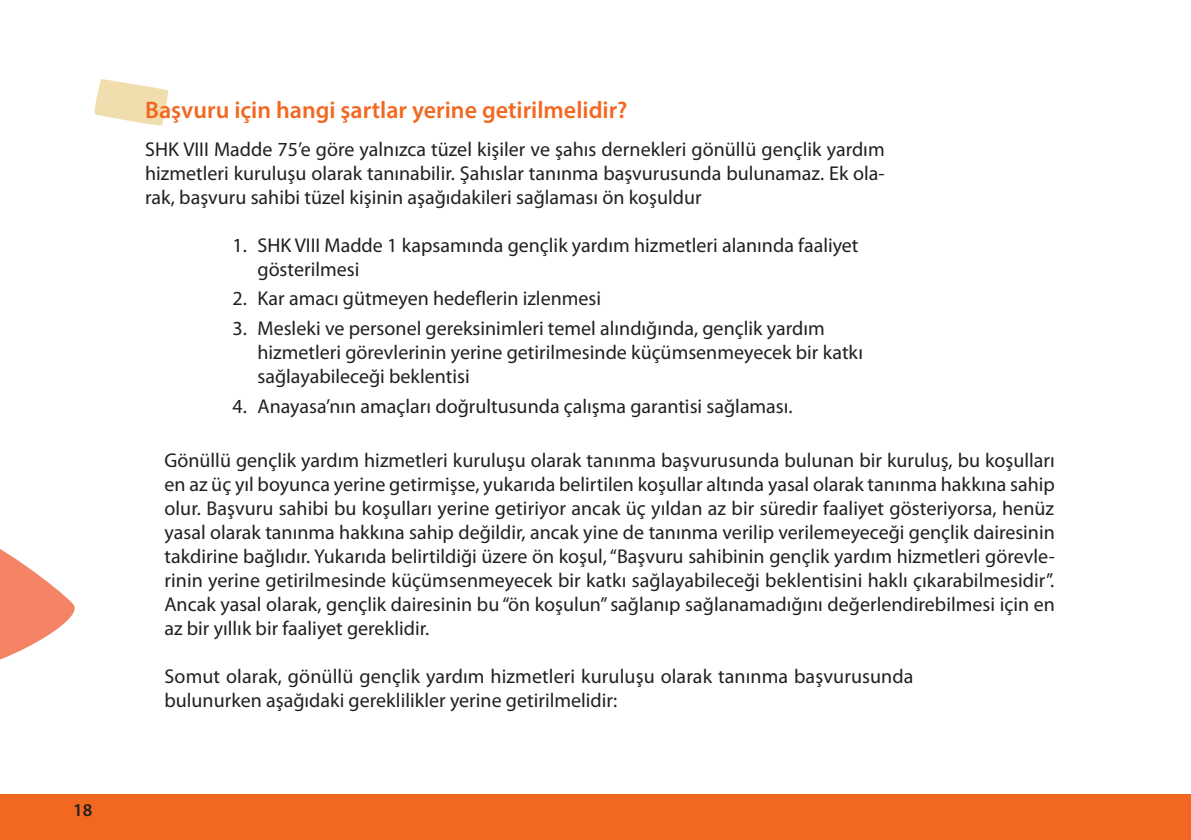
<style>
.page{position:relative;width:1191px;height:840px;background:#fff}
.page>*{position:absolute;margin:0;border:0;box-sizing:border-box;transform-origin:0 0}
.Headline_ZwÜ{font:600 24px "Myriad Pro";color:#f36821}
.Fließtext{font:20px/24px "Myriad Pro";color:#231f20;text-align:justify}
.Fließtext_Aufzählung{font:20px/24px "Myriad Pro";color:#231f20}
.t1{font:600 18px "Myriad Pro";color:#231f20}
</style>
<div class="page">
<div style="left:0;top:794px;width:1191px;height:45px;background:#f36821"></div>
<svg style="left:0;top:549px;width:75px;height:111px"></svg>
<svg style="left:94px;top:79px;width:74px;height:47px"></svg>
<p class="t1" style="left:73px;top:797px;width:21px">18</p>
<p class="Headline_ZwÜ" style="left:145px;top:95px;width:484px">Başvuru için hangi şartlar yerine getirilmelidir?</p>
<p class="Fließtext" style="left:145px;top:136px;width:741px">SHK VIII Madde 75’e göre yalnızca tüzel kişiler ve şahıs dernekleri gönüllü gençlik yardım hizmetleri kuruluşu olarak tanınabilir. Şahıslar tanınma başvurusunda bulunamaz. Ek ola&shy;rak, başvuru sahibi tüzel kişinin aşağıdakileri sağlaması ön koşuldur</p>
<h1 class="Fließtext_Aufzählung" style="left:257px;top:232px;width:602px;text-indent:-25px">1. SHK VIII Madde 1 kapsamında gençlik yardım hizmetleri alanında faaliyet gösterilmesi</h1>
<h1 class="Fließtext_Aufzählung" style="left:232px;top:286px;width:370px">2. Kar amacı gütmeyen hedeflerin izlenmesi</h1>
<h1 class="Fließtext_Aufzählung" style="left:257px;top:316px;width:607px;text-indent:-25px">3. Mesleki ve personel gereksinimleri temel alındığında, gençlik yardım hizmetleri görevlerinin yerine getirilmesinde küçümsenmeyecek bir katkı sağlayabileceği beklentisi</h1>
<h1 class="Fließtext_Aufzählung" style="left:232px;top:393px;width:561px">4. Anayasa’nın amaçları doğrultusunda çalışma garantisi sağlaması.</h1>
<p class="Fließtext" style="left:164px;top:447px;width:892px">Gönüllü gençlik yardım hizmetleri kuruluşu olarak tanınma başvurusunda bulunan bir kuruluş, bu koşulları en az üç yıl boyunca yerine getirmişse, yukarıda belirtilen koşullar altında yasal olarak tanınma hakkına sahip olur. Başvuru sahibi bu koşulları yerine getiriyor ancak üç yıldan az bir süredir faaliyet gösteriyorsa, henüz yasal olarak tanınma hakkına sahip değildir, ancak yine de tanınma verilip verilemeyeceği gençlik dairesinin takdirine bağlıdır. Yukarıda belirtildiği üzere ön koşul, “Başvuru sahibinin gençlik yardım hizmetleri görevle&shy;rinin yerine getirilmesinde küçümsenmeyecek bir katkı sağlayabileceği beklentisini haklı çıkarabilmesidir”.<br>Ancak yasal olarak, gençlik dairesinin bu “ön koşulun” sağlanıp sağlanamadığını değerlendirebilmesi için en az bir yıllık bir faaliyet gereklidir.</p>
<p class="Fließtext" style="left:164px;top:663px;width:750px">Somut olarak, gönüllü gençlik yardım hizmetleri kuruluşu olarak tanınma başvurusunda bulunurken aşağıdaki gereklilikler yerine getirilmelidir:</p>
</div>
